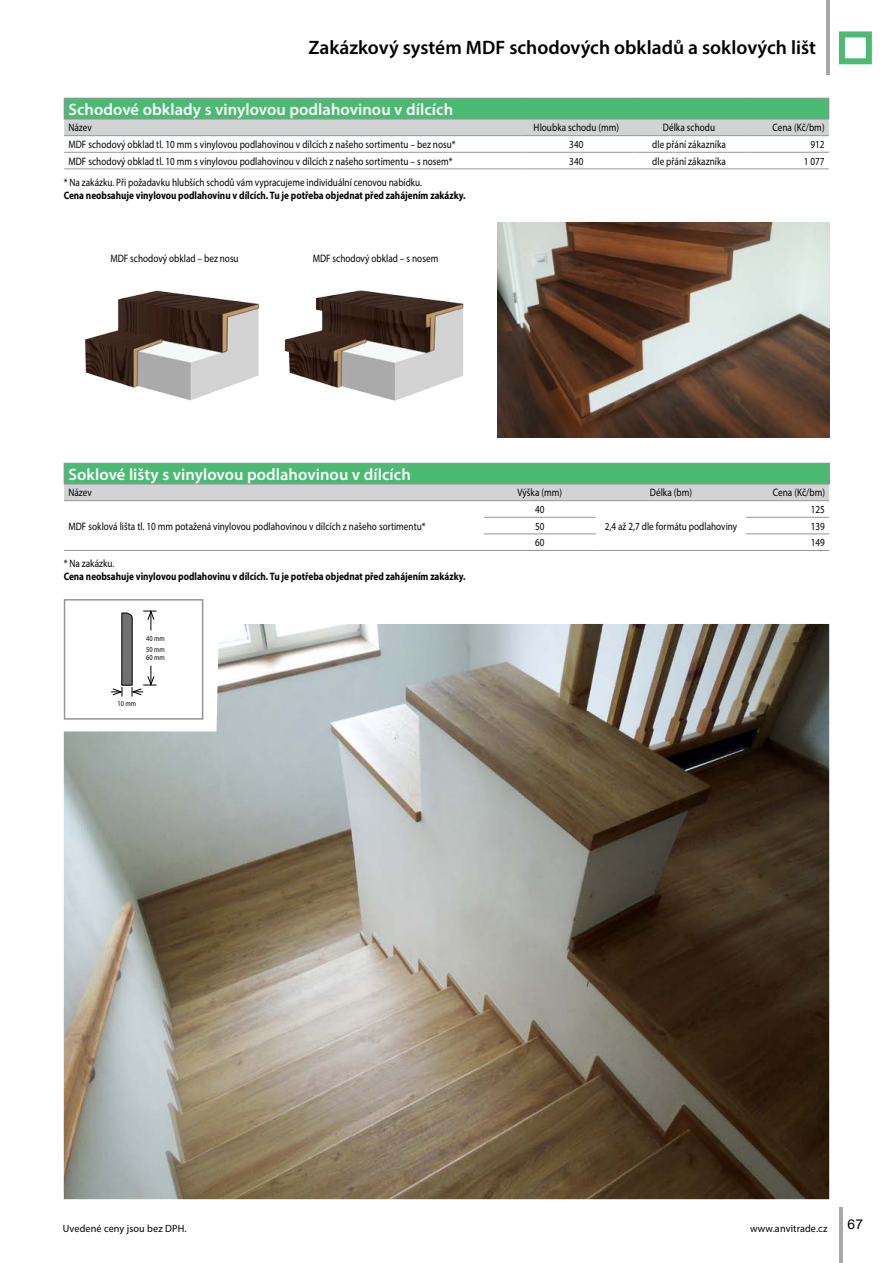
<style>
.page{position:relative;width:893px;height:1263px;background:#fff}
.page>*{position:absolute;margin:0;border:0;box-sizing:border-box;transform-origin:0 0}
.t1{font:600 19.5px "Myriad Pro";color:#000}
.t2{font:600 16.5px "Myriad Pro";letter-spacing:.005em;color:#fff}
.t3{font:13.5px "Arial";color:#000}
.t4{font:10.8px "Myriad Pro";letter-spacing:.005em;color:#000;scale:.85 1}
.t5{font:700 10.8px "Myriad Pro";color:#000;scale:.85 1}
.t6{font:10.5px "Myriad Pro";letter-spacing:.01em;color:#000}
.t7{font:7.5px/8.6px "Myriad Pro";letter-spacing:.005em;color:#000;scale:.85 1}
</style>
<div class="page">
<hr style="left:839px;top:1208px;width:4px;height:55px;background:#a7a9ac">
<hr style="left:826px;top:0;width:3px;height:75px;background:#a7a9ac">
<div style="left:839px;top:31px;width:33px;height:33px;border:6px solid #4bba72"></div>
<div style="left:64px;top:599px;width:139px;height:121px;background:#fff;border:2px solid #939598"></div>
<svg style="left:121px;top:610px;width:36px;height:14px"></svg>
<hr style="left:64px;top:152px;width:456px;height:1px;background:#939598">
<hr style="left:746px;top:152px;width:83px;height:1px;background:#939598">
<hr style="left:64px;top:168px;width:456px;height:1px;background:#939598">
<hr style="left:746px;top:168px;width:83px;height:1px;background:#939598">
<hr style="left:520px;top:152px;width:112px;height:1px;background:#939598">
<hr style="left:632px;top:152px;width:114px;height:1px;background:#939598">
<hr style="left:520px;top:168px;width:112px;height:1px;background:#939598">
<hr style="left:632px;top:168px;width:114px;height:1px;background:#939598">
<hr style="left:64px;top:98px;width:456px;height:1px;background:#939598">
<hr style="left:520px;top:98px;width:112px;height:1px;background:#939598">
<hr style="left:632px;top:98px;width:114px;height:1px;background:#939598">
<hr style="left:746px;top:98px;width:83px;height:1px;background:#939598">
<svg style="left:64px;top:99px;width:765px;height:36px;background:#86c39d"></svg>
<hr style="left:64px;top:135px;width:456px;height:1px;background:#939598">
<hr style="left:520px;top:135px;width:112px;height:1px;background:#939598">
<hr style="left:632px;top:135px;width:114px;height:1px;background:#939598">
<hr style="left:746px;top:135px;width:83px;height:1px;background:#939598">
<hr style="left:484px;top:517px;width:112px;height:1px;background:#939598">
<hr style="left:484px;top:533px;width:112px;height:1px;background:#939598">
<hr style="left:484px;top:550px;width:112px;height:1px;background:#939598">
<hr style="left:596px;top:550px;width:150px;height:1px;background:#939598">
<hr style="left:746px;top:517px;width:83px;height:1px;background:#939598">
<hr style="left:746px;top:533px;width:83px;height:1px;background:#939598">
<hr style="left:64px;top:550px;width:420px;height:1px;background:#939598">
<hr style="left:746px;top:550px;width:83px;height:1px;background:#939598">
<hr style="left:64px;top:463px;width:420px;height:1px;background:#939598">
<hr style="left:484px;top:463px;width:112px;height:1px;background:#939598">
<hr style="left:596px;top:463px;width:150px;height:1px;background:#939598">
<hr style="left:746px;top:463px;width:84px;height:1px;background:#939598">
<svg style="left:64px;top:464px;width:766px;height:37px;background:#86c39d"></svg>
<hr style="left:64px;top:500px;width:420px;height:1px;background:#939598">
<hr style="left:746px;top:500px;width:83px;height:1px;background:#939598">
<hr style="left:484px;top:500px;width:112px;height:1px;background:#939598">
<hr style="left:596px;top:500px;width:150px;height:1px;background:#939598">
<img style="left:497px;top:222px;width:332px;height:215px">
<img style="left:85px;top:290px;width:174px;height:111px">
<img style="left:284px;top:290px;width:180px;height:111px">
<img style="left:64px;top:624px;width:765px;height:575px">
<h1 class="t1" style="left:308px;top:35px;width:509px">Zakázkový systém MDF schodových obkladů a soklových lišt</h1>
<h2 class="t2" style="left:68px;top:99px;width:386px">Schodové obklady s vinylovou podlahovinou v dílcích</h2>
<p class="t4" style="left:68px;top:121px;width:29px">Název</p>
<p class="t4" style="left:534px;top:121px;width:102px">Hloubka schodu (mm)</p>
<p class="t4" style="left:663px;top:121px;width:63px">Délka schodu</p>
<p class="t4" style="left:773px;top:121px;width:63px">Cena (Kč/bm)</p>
<p class="t4" style="left:68px;top:138px;width:457px">MDF schodový obklad tl. 10 mm s vinylovou podlahovinou v dílcích z našeho sortimentu – bez nosu*</p>
<p class="t4" style="left:569px;top:138px;width:18px">340</p>
<p class="t4" style="left:652px;top:138px;width:88px">dle přání zákazníka</p>
<p class="t4" style="left:810px;top:138px;width:18px">912</p>
<p class="t4" style="left:68px;top:154px;width:454px">MDF schodový obklad tl. 10 mm s vinylovou podlahovinou v dílcích z našeho sortimentu – s nosem*</p>
<p class="t4" style="left:569px;top:154px;width:18px">340</p>
<p class="t4" style="left:652px;top:154px;width:88px">dle přání zákazníka</p>
<p class="t4" style="left:804px;top:154px;width:26px">1 077</p>
<p class="t4" style="left:64px;top:176px;width:423px">* Na zakázku. Při požadavku hlubších schodů vám vypracujeme individuální cenovou nabídku.</p>
<p class="t5" style="left:64px;top:188px;width:474px">Cena neobsahuje vinylovou podlahovinu v dílcích. Tu je potřeba objednat před zahájením zakázky.</p>
<p class="t4" style="left:110px;top:252px;width:152px">MDF schodový obklad – bez nosu</p>
<p class="t4" style="left:313px;top:252px;width:149px">MDF schodový obklad – s nosem</p>
<h2 class="t2" style="left:68px;top:464px;width:344px">Soklové lišty s vinylovou podlahovinou v dílcích</h2>
<p class="t4" style="left:68px;top:486px;width:29px">Název</p>
<p class="t4" style="left:517px;top:486px;width:54px">Výška (mm)</p>
<p class="t4" style="left:650px;top:486px;width:51px">Délka (bm)</p>
<p class="t4" style="left:773px;top:486px;width:63px">Cena (Kč/bm)</p>
<p class="t4" style="left:68px;top:519px;width:422px">MDF soklová lišta tl. 10 mm potažená vinylovou podlahovinou v dílcích z našeho sortimentu*</p>
<p class="t4" style="left:535px;top:503px;width:13px">40</p>
<p class="t4" style="left:811px;top:503px;width:18px">125</p>
<p class="t4" style="left:605px;top:519px;width:158px">2,4 až 2,7 dle formátu podlahoviny</p>
<p class="t4" style="left:535px;top:519px;width:13px">50</p>
<p class="t4" style="left:811px;top:519px;width:18px">139</p>
<p class="t4" style="left:535px;top:536px;width:13px">60</p>
<p class="t4" style="left:811px;top:536px;width:18px">149</p>
<p class="t4" style="left:64px;top:557px;width:61px">* Na zakázku.</p>
<p class="t5" style="left:64px;top:570px;width:474px">Cena neobsahuje vinylovou podlahovinu v dílcích. Tu je potřeba objednat před zahájením zakázky.</p>
<p class="t7" style="left:146px;top:634px;width:23px">40 mm</p>
<p class="t7" style="left:146px;top:645px;width:23px">50 mm<br>60 mm</p>
<p class="t7" style="left:117px;top:699px;width:23px">10 mm</p>
<p class="t6" style="left:63px;top:1222px;width:125px">Uvedené ceny jsou bez DPH.</p>
<p class="t6" style="left:750px;top:1222px;width:79px">www.anvitrade.cz</p>
<p class="t3" style="left:847px;top:1215px;width:17px">67</p>
</div>
